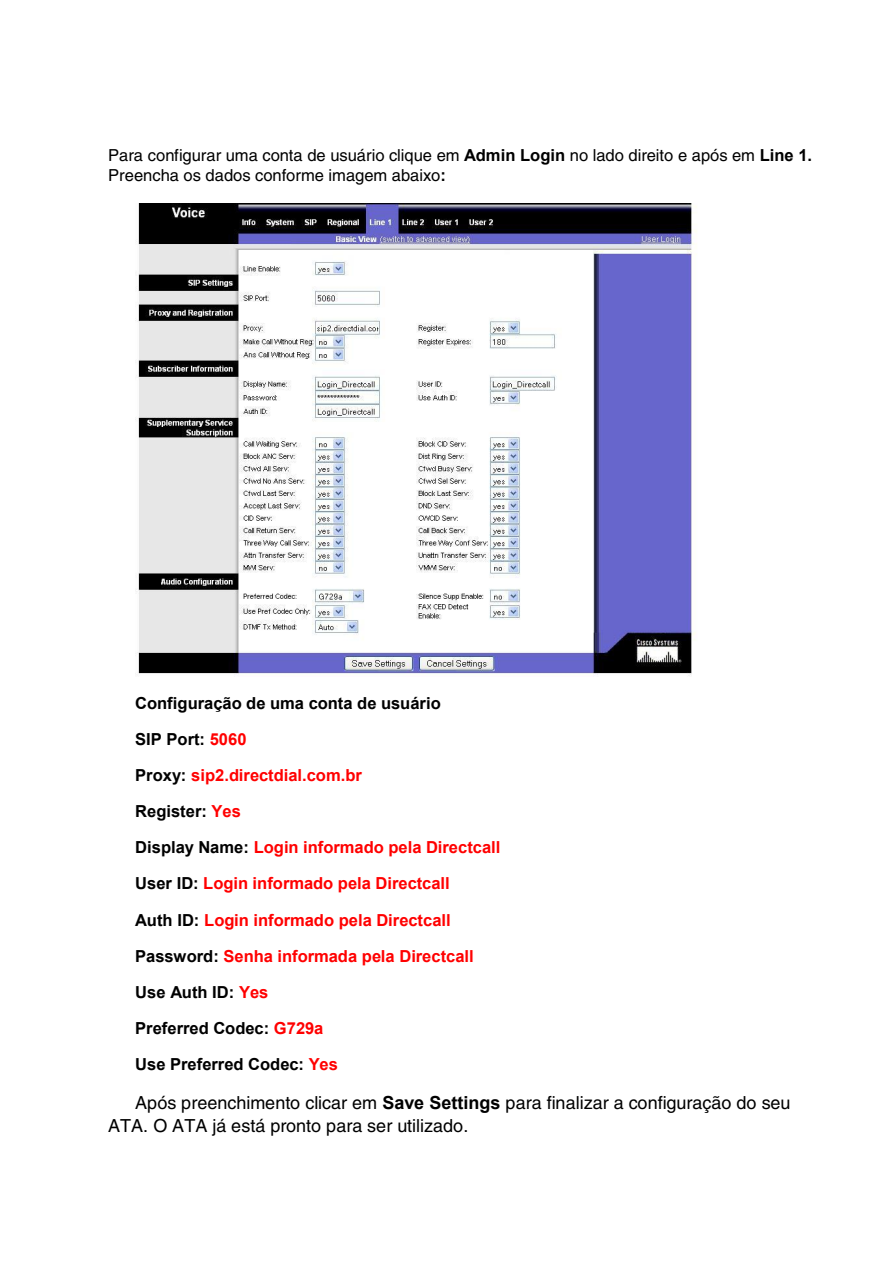
<style>
.page{position:relative;width:893px;height:1263px;background:#fff}
.page>*{position:absolute;margin:0;border:0;box-sizing:border-box;transform-origin:0 0}
.t1{font:18px/23px "Helvetica";color:#000}
.t2{font:700 16.5px/36.2px "Arial";color:#f00}
.t3{font:16.5px/20.7px "Helvetica";color:#000}
.s1{font-family:"Arial";font-weight:700}
.s2{color:#000}
</style>
<div class="page">
<img style="left:135px;top:203px;width:562px;height:473px">
<p class="t3" style="left:108px;top:144px;width:705px">Para configurar uma conta de usuário clique em <span class="s1">Admin Login</span> no lado direito e após em <span class="s1">Line 1.<br></span>Preencha os dados conforme imagem abaixo<span class="s1">:</span></p>
<p class="t2" style="left:135px;top:685px;width:367px"><span class="s2">Configuração de uma conta de usuário<br>SIP Port:</span> 5060<br><span class="s2">Proxy:</span> sip2.directdial.com.br<br><span class="s2">Register:</span> Yes<br><span class="s2">Display Name:</span> Login informado pela Directcall<br><span class="s2">User ID:</span> Login informado pela Directcall</p>
<p class="t2" style="left:135px;top:902px;width:340px"><span class="s2">Auth ID:</span> Login informado pela Directcall<br><span class="s2">Password:</span> Senha informada pela Directcall<br><span class="s2">Use Auth ID:</span> Yes<br><span class="s2">Preferred Codec:</span> G729a<br><span class="s2">Use Preferred Codec:</span> Yes</p>
<p class="t1" style="left:108px;top:1091px;width:684px;text-indent:27px">Após preenchimento clicar em <span class="s1">Save Settings</span> para finalizar a configuração do seu<br>ATA. O ATA já está pronto para ser utilizado.</p>
</div>
